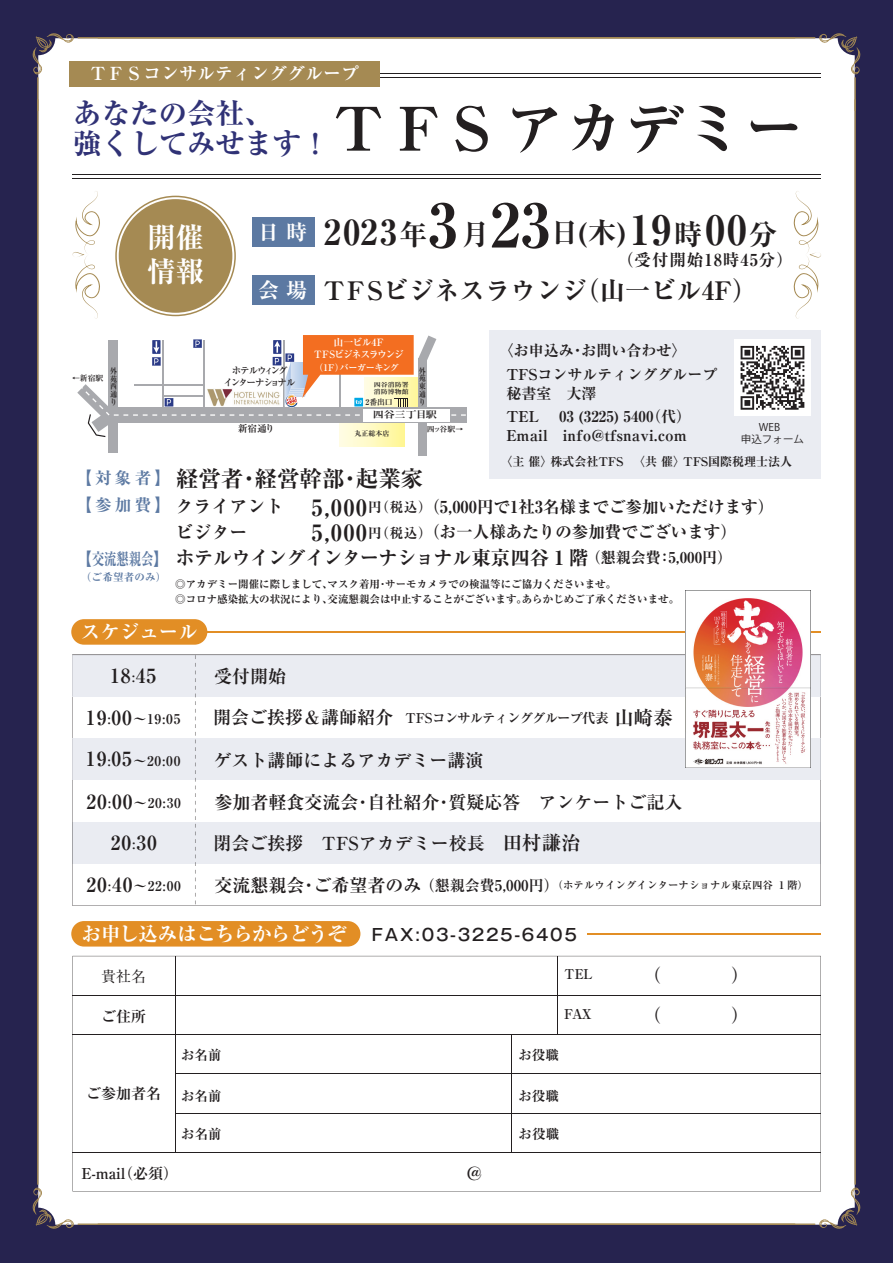
<style>
.page{position:relative;width:893px;height:1263px;background:#26234f}
.page>*{position:absolute;margin:0;border:0;box-sizing:border-box;transform-origin:0 0}
.t1{font:700 expanded 40.5px "Ryumin Pro";color:#231f20}
.t2{font:700 expanded 28.5px/30px "Ryumin Pro";color:#303276}
.t3{font:700 expanded 28.5px "Ryumin Pro";color:#231f20}
.t4{font:700 expanded 28.5px/34.5px "Ryumin Pro";color:#fff}
.t5{font:700 expanded 25.5px "Ryumin Pro";color:#231f20}
.t6{font:700 expanded 22.5px/25.5px "Ryumin Pro";color:#231f20}
.t7{font:700 expanded 19.5px "Ryumin Pro";letter-spacing:-.04em;color:#231f20}
.t8{font:700 expanded 19.5px "Ryumin Pro";letter-spacing:-.04em;color:#fff}
.t9{font:700 19.5px "Ryumin Pro";letter-spacing:.05em;color:#231f20}
.t10{font:700 expanded 19.5px "Ryumin Pro";color:#fff}
.t11{font:700 18px "Ryumin Pro";color:#231f20}
.t12{font:700 expanded 18px "Ryumin Pro";color:#fff}
.t13{font:700 expanded 18px/25.5px "Ryumin Pro";color:#231f20}
.t14{font:700 expanded 16.5px/25.5px "Ryumin Pro";color:#231f20}
.t15{font:700 expanded 16.5px/27px "Ryumin Pro";letter-spacing:.095em;color:#5c79a2}
.t16{font:500 16.5px "Gothic MB101 Pro";letter-spacing:.1em;color:#231f20}
.t17{font:700 expanded 16.5px "Ryumin Pro";letter-spacing:.06em;color:#231f20}
.t18{font:700 expanded 15px/24px "Ryumin Pro";color:#231f20}
.t19{font:700 15px "Ryumin Pro";color:#231f20}
.t20{font:15px "Ryumin Pro";color:#231f20}
.t21{font:700 13.5px "Ryumin Pro";letter-spacing:-.01em;color:#231f20}
.t22{font:700 13.5px "Ryumin Pro";letter-spacing:-.075em;color:#231f20}
.t23{font:700 expanded 12px "Ryumin Pro";color:#231f20}
.t24{font:700 expanded 10.5px/15px "Ryumin Pro";color:#231f20}
.t25{font:700 10.5px "Ryumin Pro";color:#231f20}
.t26{font:10.5px/12px "Gothic MB101 Pr 5 Medium 83 pv RKSJ H";color:#231f20;text-align:center}
.t27{font:700 expanded 10.5px "Ryumin Pro";letter-spacing:.02em;color:#5c79a2}
.t28{font:700 10.05px/12px "Ryumin Pro";letter-spacing:-.12em;color:#fff;text-align:center}
.t29{font:700 9.6px "Ryumin Pro";letter-spacing:-.18em;color:#231f20}
.t30{font:700 9.6px "Ryumin Pro";letter-spacing:-.165em;color:#231f20}
.t31{font:700 9.6px "Ryumin Pro";letter-spacing:-.125em;color:#231f20;scale:1.16 1}
.t32{font:700 9.6px "Ryumin Pro";letter-spacing:-.125em;color:#231f20}
.t33{font:700 9.15px "Ryumin Pro";letter-spacing:-.05em;color:#fff}
.t34{font:700 7.8px "Ryumin Pro";letter-spacing:-.01em;color:#231f20}
.t35{font:700 7.8px/7.8px "Ryumin Pro";letter-spacing:-.01em;color:#231f20;text-align:justify;scale:.9 1}
.t36{font:700 7.05px "Ryumin Pro";color:#231f20}
.t37{font:700 6.3px/7.1px "Ryumin Pro";color:#231f20;scale:1.11 1}
.s1{font-size:60px;color:#231f20}
.s2{font-size:21px;color:#fff}
.s3{font-size:34.5px}
.s4{font-size:60px}
.s5{font-size:28.5px}
.s6{font-size:15px}
.s7{font-size:13.5px}
.s8{font-size:19.5px}
.s9{font-size:18px}
</style>
<div class="page">
<div style="left:38px;top:38px;width:817px;height:1187px;background:#fff;border-radius:17px"></div>
<svg style="left:33px;top:33px;width:42px;height:42px"></svg>
<hr style="left:78px;top:37px;width:717px;height:1px;background:#a58a53">
<hr style="left:37px;top:77px;width:2px;height:34px;background:#a58a53">
<svg style="left:819px;top:33px;width:42px;height:42px"></svg>
<hr style="left:98px;top:37px;width:717px;height:1px;background:#a58a53">
<hr style="left:854px;top:77px;width:2px;height:34px;background:#a58a53">
<svg style="left:32px;top:1186px;width:42px;height:43px"></svg>
<hr style="left:78px;top:1223px;width:717px;height:2px;background:#a58a53">
<hr style="left:37px;top:99px;width:2px;height:1086px;background:#a58a53">
<svg style="left:818px;top:1187px;width:42px;height:42px"></svg>
<hr style="left:98px;top:1223px;width:717px;height:2px;background:#a58a53">
<hr style="left:854px;top:99px;width:2px;height:1086px;background:#a58a53">
<div style="left:489px;top:330px;width:332px;height:149px;background:#eaecf2"></div>
<div style="left:734px;top:340px;width:77px;height:76px;background:#fff"></div>
<hr style="left:370px;top:73px;width:451px;height:1px;background:#231f20">
<hr style="left:370px;top:78px;width:451px;height:1px;background:#231f20">
<div style="left:69px;top:61px;width:310px;height:25px;background:#a58a53"></div>
<hr style="left:107px;top:631px;width:714px;height:1px;background:#e28e25">
<div style="left:71px;top:619px;width:136px;height:26px;background:#e28e25;border-radius:13px"></div>
<div style="left:253px;top:217px;width:62px;height:30px;background:#5c79a2"></div>
<div style="left:253px;top:275px;width:62px;height:30px;background:#5c79a2"></div>
<svg style="left:72px;top:956px;width:749px;height:235px"></svg>
<hr style="left:73px;top:995px;width:748px;height:1px;background:#231f20">
<hr style="left:73px;top:1034px;width:748px;height:1px;background:#231f20">
<hr style="left:176px;top:1073px;width:645px;height:1px;background:#231f20">
<hr style="left:73px;top:1152px;width:748px;height:1px;background:#231f20">
<hr style="left:175px;top:956px;width:1px;height:196px;background:#231f20">
<svg style="left:72px;top:655px;width:749px;height:249px"></svg>
<hr style="left:557px;top:956px;width:1px;height:78px;background:#231f20">
<hr style="left:511px;top:1034px;width:1px;height:118px;background:#231f20">
<hr style="left:73px;top:174px;width:748px;height:1px;background:#231f20">
<hr style="left:73px;top:178px;width:748px;height:1px;background:#231f20">
<hr style="left:587px;top:933px;width:234px;height:1px;background:#e28e25">
<div style="left:71px;top:921px;width:289px;height:25px;background:#e28e25;border-radius:13px"></div>
<svg style="left:115px;top:196px;width:121px;height:120px"></svg>
<svg style="left:73px;top:191px;width:27px;height:128px"></svg>
<svg style="left:793px;top:191px;width:28px;height:128px"></svg>
<img style="left:685px;top:590px;width:125px;height:177px">
<div style="left:340px;top:422px;width:65px;height:24px;background:linear-gradient(to right,#fffde9,#fff696)"></div>
<div style="left:109px;top:340px;width:9px;height:112px;background:#a8a9ad"></div>
<div style="left:418px;top:358px;width:9px;height:98px;background:#a8a9ad"></div>
<svg style="left:77px;top:335px;width:390px;height:102px"></svg>
<img style="left:207px;top:388px;width:74px;height:18px">
<hr style="left:176px;top:1113px;width:645px;height:1px;background:#231f20">
<svg style="left:741px;top:346px;width:63px;height:64px"></svg>
<p class="t12" style="left:89px;top:60px;width:272px">ＴＦＳコンサルティンググループ</p>
<h2 class="t2" style="left:73px;top:96px;width:732px">あなたの会社、<br>強くしてみせます！<span class="s1">TFS アカデミー</span></h2>
<h2 class="t4" style="left:147px;top:218px;width:58px">開催情報</h2>
<h2 class="t3" style="left:258px;top:210px;width:369px"><span class="s2">日 時</span> <span class="s3">2023</span>年<span class="s4">3</span>月<span class="s4">23</span>日(木)</h2>
<h3 class="t5" style="left:258px;top:270px;width:501px"><span class="s2">会 場</span> TFSビジネスラウンジ（山一ビル4F）</h3>
<h1 class="t1" style="left:630px;top:198px;width:149px">19<span class="s5">時</span>00<span class="s5">分</span></h1>
<p class="t17" style="left:617px;top:247px;width:177px">（受付開始18時45分）</p>
<p class="t28" style="left:314px;top:336px;width:92px">山一ビル4Ｆ<br>TFSビジネスラウンジ</p>
<p class="t18" style="left:506px;top:337px;width:213px;text-indent:-8px">〈お申込み・お問い合わせ〉<br>TFSコンサルティンググループ</p>
<p class="t18" style="left:506px;top:381px;width:186px;line-height:22.5px">秘書室　大澤<br>TEL　 03 (3225) 5400（代）</p>
<p class="t18" style="left:506px;top:423px;width:182px">Email　info@tfsnavi.com</p>
<p class="t23" style="left:500px;top:452px;width:293px">〈主 催〉株式会社TFS　 〈共 催〉TFS国際税理士法人</p>
<p class="t30" style="left:232px;top:363px;width:58px">ホテルウィング</p>
<p class="t33" style="left:314px;top:360px;width:86px">（1F）バーガーキング</p>
<p class="t29" style="left:224px;top:374px;width:74px">インターナショナル</p>
<p class="t35" style="left:110px;top:366px;width:9px">外苑西通り</p>
<p class="t35" style="left:419px;top:366px;width:9px">外苑東通り</p>
<p class="t32" style="left:238px;top:421px;width:38px">新宿通り</p>
<p class="t36" style="left:355px;top:428px;width:36px">丸正総本店</p>
<p class="t34" style="left:72px;top:372px;width:33px">←新宿駅</p>
<p class="t37" style="left:374px;top:381px;width:33px">四谷消防署消防博物館</p>
<p class="t34" style="left:366px;top:396px;width:28px">2番出口</p>
<p class="t31" style="left:373px;top:407px;width:57px">四谷三丁目駅</p>
<p class="t26" style="left:741px;top:421px;width:65px">WEB<br>申込フォーム</p>
<p class="t34" style="left:427px;top:423px;width:38px">四ッ谷駅→</p>
<p class="t6" style="left:176px;top:464px;width:249px">経営者・経営幹部・起業家</p>
<p class="t15" style="left:75px;top:463px;width:97px">【対象者】【参加費】</p>
<p class="t15" style="left:75px;top:544px;width:96px">【交流懇親会】</p>
<p class="t14" style="left:423px;top:493px;width:352px">（5,000円で1社3名様までご参加いただけます）（お一人様あたりの参加費でございます）</p>
<p class="t13" style="left:175px;top:492px;width:109px">クライアントビジター</p>
<p class="t6" style="left:312px;top:493px;width:121px">5,000<sup>円（税込）<br></sup>5,000<sup>円（税込）</sup></p>
<p class="t7" style="left:175px;top:542px;width:558px">ホテルウイングインターナショナル東京四谷１階 <span class="s6">（懇親会費：5,000円）</span></p>
<p class="t27" style="left:81px;top:569px;width:87px">（ご希望者のみ）</p>
<p class="t24" style="left:175px;top:576px;width:506px">◎アカデミー開催に際しまして、マスク着用・サーモカメラでの検温等にご協力くださいませ。<br>◎コロナ感染拡大の状況により、交流懇親会は中止することがございます。あらかじめご了承くださいませ。</p>
<p class="t10" style="left:81px;top:617px;width:118px">スケジュール</p>
<p class="t9" style="left:110px;top:660px;width:48px">18<span class="s7">:</span>45</p>
<p class="t11" style="left:214px;top:661px;width:73px">受付開始</p>
<p class="t21" style="left:86px;top:708px;width:96px"><span class="s8">19</span>:<span class="s8">00</span>～19:05</p>
<p class="t21" style="left:86px;top:750px;width:96px"><span class="s8">19</span>:<span class="s8">05</span>～20:00</p>
<p class="t21" style="left:87px;top:792px;width:96px"><span class="s8">20</span>:<span class="s8">00</span>～20:30</p>
<p class="t22" style="left:213px;top:707px;width:461px"><span class="s9">開会ご挨拶＆講師紹介</span> TFSコンサルティンググループ代表<span class="s8">山崎泰</span></p>
<p class="t11" style="left:213px;top:746px;width:271px">ゲスト講師によるアカデミー講演</p>
<p class="t11" style="left:214px;top:787px;width:469px">参加者軽食交流会・自社紹介・質疑応答　アンケートご記入</p>
<p class="t9" style="left:111px;top:827px;width:48px">20<span class="s7">:</span>30</p>
<p class="t11" style="left:213px;top:829px;width:369px">閉会ご挨拶　TFSアカデミー校長　<span class="s8">田村謙治</span></p>
<p class="t21" style="left:87px;top:875px;width:96px"><span class="s8">20</span>:<span class="s8">40</span>～22:00</p>
<p class="t11" style="left:214px;top:871px;width:346px">交流懇親会・ご希望者のみ <span class="s6">（懇親会費5,000円）</span></p>
<p class="t25" style="left:553px;top:877px;width:257px">（ホテルウイングインターナショナル東京四谷 １階）</p>
<p class="t8" style="left:82px;top:918px;width:267px">お申し込みはこちらからどうぞ</p>
<p class="t16" style="left:372px;top:921px;width:206px">FAX:03-3225-6405</p>
<p class="t20" style="left:101px;top:964px;width:46px">貴社名</p>
<p class="t19" style="left:101px;top:1005px;width:46px">ご住所</p>
<p class="t21" style="left:564px;top:963px;width:30px">TEL</p>
<p class="t21" style="left:564px;top:1003px;width:29px">FAX</p>
<p class="t19" style="left:86px;top:1082px;width:77px">ご参加者名</p>
<p class="t21" style="left:181px;top:1044px;width:42px">お名前</p>
<p class="t21" style="left:181px;top:1085px;width:42px">お名前</p>
<p class="t21" style="left:518px;top:1044px;width:42px">お役職</p>
<p class="t21" style="left:518px;top:1085px;width:42px">お役職</p>
<p class="t21" style="left:181px;top:1123px;width:42px">お名前</p>
<p class="t21" style="left:519px;top:1123px;width:42px">お役職</p>
<p class="t19" style="left:82px;top:1161px;width:98px">E-mail（必須）</p>
<p class="t11" style="left:467px;top:1159px;width:17px">@</p>
</div>
